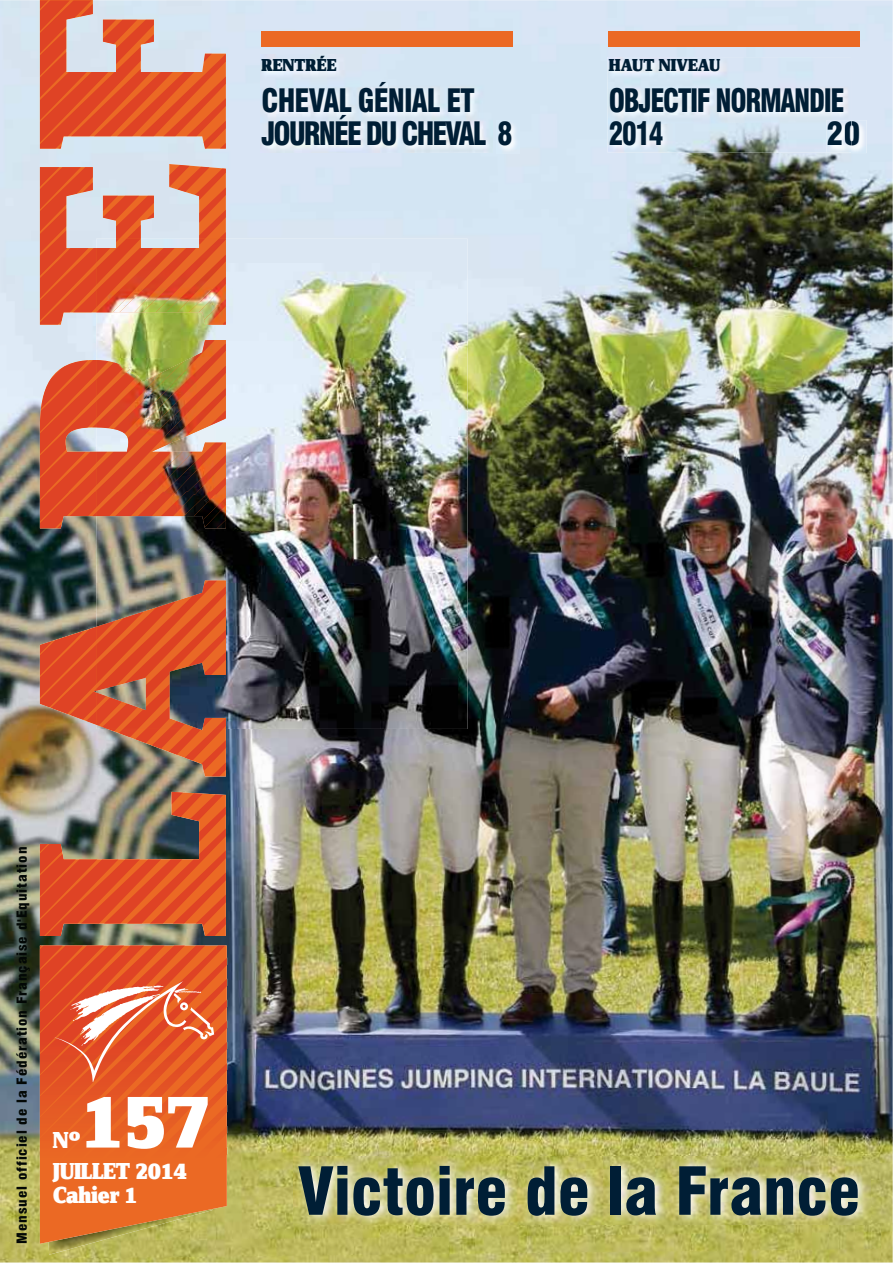
<style>
.page{position:relative;width:893px;height:1263px;background:#fff}
.page>*{position:absolute;margin:0;border:0;box-sizing:border-box;transform-origin:0 0}
.t1{font:79.5px "Zine Serif Dis Black Roman Tf";color:#fff}
.t2{font:900 condensed 64.5px "Swiss 721 BT";color:#001e35}
.t3{font:900 condensed 31.5px "Swiss 721 BT";letter-spacing:-.05em;color:#001e35;scale:.87 1}
.t4{font:900 condensed 31.5px "Swiss 721 BT";letter-spacing:-.07em;color:#001e35;scale:.92 1}
.t5{font:900 condensed 31.5px "Swiss 721 BT";letter-spacing:-.03em;color:#001e35;scale:.92 1}
.t6{font:900 condensed 31.5px "Swiss 721 BT";letter-spacing:-.05em;color:#001e35}
.t7{font:24px/23.7px "Zine Serif Dis Black Roman Tf";letter-spacing:-.02em;color:#fff}
.t8{font:18px "Zine Serif Dis Black Roman Tf";color:#001e35}
.t9{font:900 condensed 13.5px "Swiss 721 BT";letter-spacing:.06em;color:#030806;scale:1.1 1}
</style>
<div class="page">
<img style="left:0;top:0;width:893px;height:1263px">
<img style="left:49px;top:1244px;width:163px;height:11px">
<svg style="left:40px;top:1157px;width:187px;height:87px;background:#de782f"></svg>
<svg style="left:40px;top:946px;width:188px;height:211px;background:#e56233"></svg>
<img style="left:40px;top:149px;width:186px;height:643px">
<svg style="left:40px;top:792px;width:186px;height:144px;background:#b76546"></svg>
<svg style="left:40px;top:360px;width:56px;height:168px;background:#d95c40"></svg>
<svg style="left:40px;top:0;width:186px;height:149px;background:#de8771"></svg>
<img style="left:294px;top:1157px;width:577px;height:68px">
<div style="left:608px;top:31px;width:252px;height:16px;background:#eb6924"></div>
<img style="left:851px;top:120px;width:15px;height:33px">
<img style="left:851px;top:121px;width:8px;height:25px">
<img style="left:607px;top:57px;width:244px;height:96px">
<img style="left:826px;top:120px;width:25px;height:33px">
<img style="left:497px;top:120px;width:22px;height:33px">
<img style="left:260px;top:55px;width:233px;height:98px">
<div style="left:261px;top:31px;width:251px;height:16px;background:#eb6924"></div>
<img style="left:96px;top:239px;width:372px;height:490px">
<img style="left:96px;top:340px;width:130px;height:246px">
<img style="left:96px;top:581px;width:121px;height:46px">
<img style="left:125px;top:586px;width:101px;height:41px">
<img style="left:40px;top:627px;width:186px;height:150px">
<img style="left:204px;top:667px;width:22px;height:8px">
<img style="left:188px;top:630px;width:38px;height:37px">
<img style="left:96px;top:516px;width:130px;height:11px">
<img style="left:193px;top:508px;width:30px;height:8px">
<img style="left:172px;top:508px;width:21px;height:8px">
<img style="left:96px;top:508px;width:76px;height:8px">
<img style="left:96px;top:366px;width:130px;height:142px">
<img style="left:166px;top:388px;width:60px;height:57px">
<img style="left:96px;top:340px;width:119px;height:94px">
<img style="left:96px;top:372px;width:66px;height:56px">
<img style="left:210px;top:410px;width:16px;height:16px">
<svg style="left:40px;top:164px;width:186px;height:161px;background:#dc8567"></svg>
<h3 class="t8" style="left:261px;top:59px;width:77px">RENTRÉE</h3>
<h3 class="t5" style="left:261px;top:87px;width:233px">CHEVAL GÉNIAL ET</h3>
<h3 class="t8" style="left:609px;top:59px;width:113px">HAUT NIVEAU</h3>
<h3 class="t3" style="left:609px;top:87px;width:272px">OBJECTIF NORMANDIE</h3>
<h3 class="t4" style="left:261px;top:120px;width:275px">JOURNÉE DU CHEVAL 8</h3>
<h3 class="t3" style="left:609px;top:120px;width:64px">2014</h3>
<h3 class="t6" style="left:827px;top:120px;width:35px">20</h3>
<p class="t9" style="left:16px;top:1244px;width:362px;rotate:-90deg">Mensuel officiel de la Fédération Française d'Equitation</p>
<h1 class="t1" style="left:81px;top:1095px;width:131px">157</h1>
<h3 class="t7" style="left:53px;top:1132px;width:29px">N°</h3>
<h3 class="t7" style="left:53px;top:1163px;width:135px">JUILLET 2014<br>Cahier 1</h3>
<h2 class="t2" style="left:298px;top:1164px;width:564px">Victoire de la France</h2>
</div>
